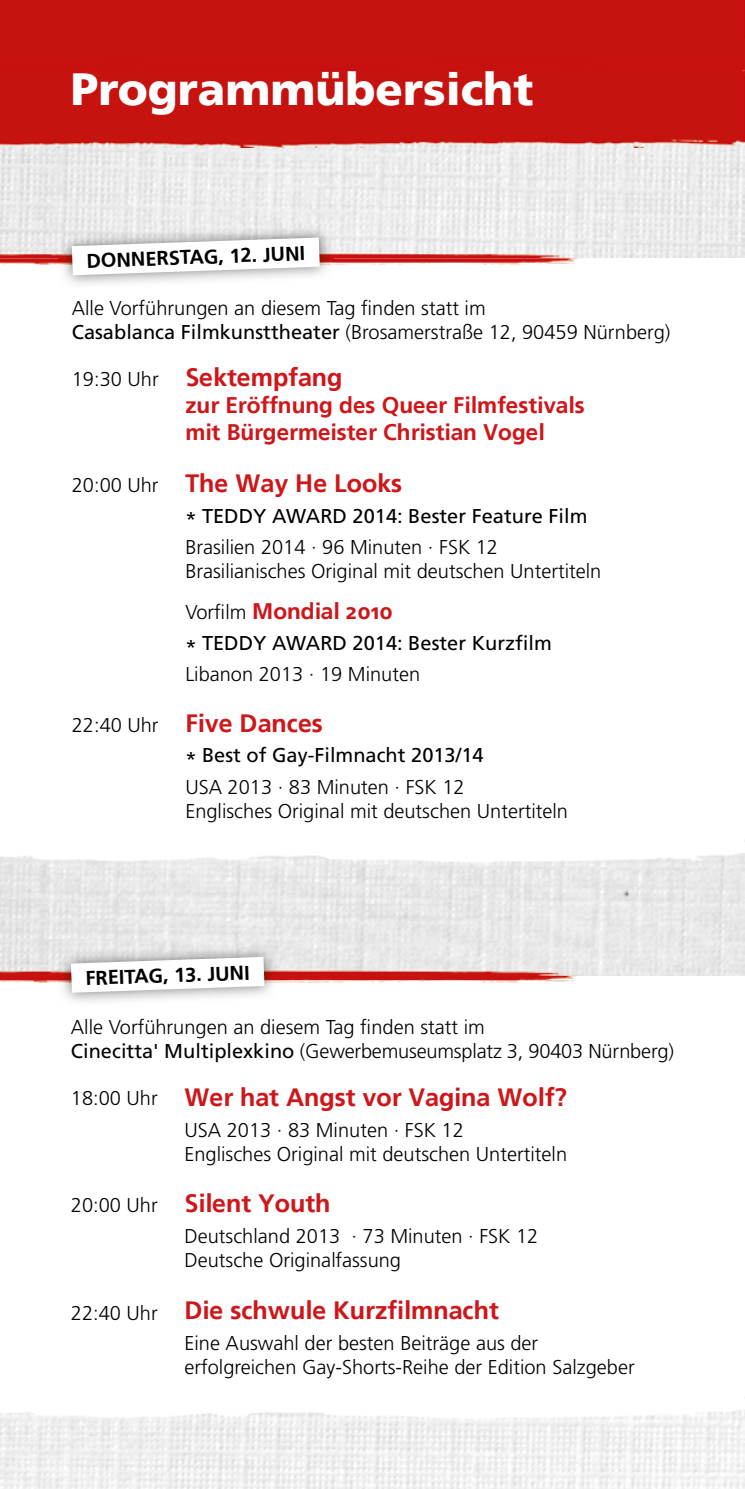
<style>
.page{position:relative;width:745px;height:1489px;background:#fff}
.page>*{position:absolute;margin:0;border:0;box-sizing:border-box;transform-origin:0 0}
.t1{font:900 45px "Frutiger LT";color:#fff}
.t2{font:700 25px "Frutiger Linotype";color:#cd171a}
.t3{font:700 22.5px/27px "Frutiger Linotype";color:#cd171a}
.t4{font:300 20px/24px "Frutiger LT Pro";color:#000}
.t5{font:20px "Frutiger LT Pro";color:#000}
.t6{font:700 20px "Frutiger LT Pro";color:#000}
.s1{font-weight:400}
.s2{font-family:"Frutiger LT Pro";font-weight:300;font-size:20px;color:#000}
</style>
<div class="page">
<img style="left:0;top:0;width:744px;height:1488px">
<img style="left:0;top:833px;width:744px;height:33px">
<div style="left:0;top:258px;width:744px;height:575px;background:#fff"></div>
<img style="left:0;top:252px;width:586px;height:13px">
<img style="left:58px;top:224px;width:275px;height:60px">
<svg style="left:72px;top:237px;width:247px;height:38px"></svg>
<img style="left:0;top:1387px;width:744px;height:36px">
<div style="left:0;top:975px;width:744px;height:412px;background:#fff"></div>
<img style="left:0;top:969px;width:585px;height:14px">
<img style="left:57px;top:943px;width:220px;height:59px">
<svg style="left:71px;top:956px;width:193px;height:36px"></svg>
<h1 class="t1" style="left:71px;top:62px;width:463px">Programmübersicht</h1>
<p class="t6" style="left:86px;top:249px;width:220px;rotate:-2deg">DONNERSTAG, 12. JUNI</p>
<p class="t4" style="left:72px;top:296px;width:599px">Alle Vorführungen an diesem Tag finden statt im<br><span class="s1">Casablanca Filmkunsttheater</span> (Brosamerstraße 12, 90459 Nürnberg)</p>
<p class="t4" style="left:72px;top:367px;width:88px">19:30 Uhr</p>
<p class="t4" style="left:72px;top:473px;width:88px">20:00 Uhr</p>
<p class="t4" style="left:72px;top:713px;width:88px">22:40 Uhr</p>
<p class="t2" style="left:185px;top:362px;width:158px">Sektempfang</p>
<p class="t3" style="left:185px;top:392px;width:400px">zur Eröffnung des Queer Filmfestivals mit Bürgermeister Christian Vogel</p>
<p class="t2" style="left:185px;top:467px;width:218px">The Way He Looks</p>
<p class="t5" style="left:185px;top:504px;width:403px">* TEDDY AWARD 2014: Bester Feature Film</p>
<p class="t4" style="left:185px;top:535px;width:417px">Brasilien 2014 · 96 Minuten · FSK 12<br>Brasilianisches Original mit deutschen Untertiteln</p>
<p class="t3" style="left:185px;top:597px;width:208px"><span class="s2">Vorfilm</span> Mondial 2010</p>
<p class="t5" style="left:185px;top:631px;width:368px">* TEDDY AWARD 2014: Bester Kurzfilm</p>
<p class="t4" style="left:185px;top:662px;width:236px">Libanon 2013 · 19 Minuten</p>
<p class="t2" style="left:185px;top:708px;width:139px">Five Dances</p>
<p class="t5" style="left:185px;top:743px;width:299px">* Best of Gay-Filmnacht 2013/14</p>
<p class="t4" style="left:185px;top:774px;width:384px">USA 2013 · 83 Minuten · FSK 12<br>Englisches Original mit deutschen Untertiteln</p>
<p class="t6" style="left:85px;top:966px;width:165px;rotate:-2deg">FREITAG, 13. JUNI</p>
<p class="t4" style="left:71px;top:1015px;width:604px">Alle Vorführungen an diesem Tag finden statt im<br><span class="s1">Cinecitta' Multiplexkino</span> (Gewerbemuseumsplatz 3, 90403 Nürnberg)</p>
<p class="t2" style="left:184px;top:1081px;width:384px">Wer hat Angst vor Vagina Wolf?</p>
<p class="t4" style="left:184px;top:1118px;width:384px">USA 2013 · 83 Minuten · FSK 12<br>Englisches Original mit deutschen Untertiteln</p>
<p class="t2" style="left:184px;top:1188px;width:147px">Silent Youth</p>
<p class="t4" style="left:184px;top:1224px;width:355px">Deutschland 2013 · 73 Minuten · FSK 12<br>Deutsche Originalfassung</p>
<p class="t2" style="left:184px;top:1294px;width:315px">Die schwule Kurzfilmnacht</p>
<p class="t4" style="left:184px;top:1330px;width:451px">Eine Auswahl der besten Beiträge aus der erfolgreichen Gay-Shorts-Reihe der Edition Salzgeber</p>
<p class="t4" style="left:71px;top:1086px;width:88px">18:00 Uhr</p>
<p class="t4" style="left:71px;top:1192px;width:88px">20:00 Uhr</p>
<p class="t4" style="left:71px;top:1300px;width:88px">22:40 Uhr</p>
</div>
